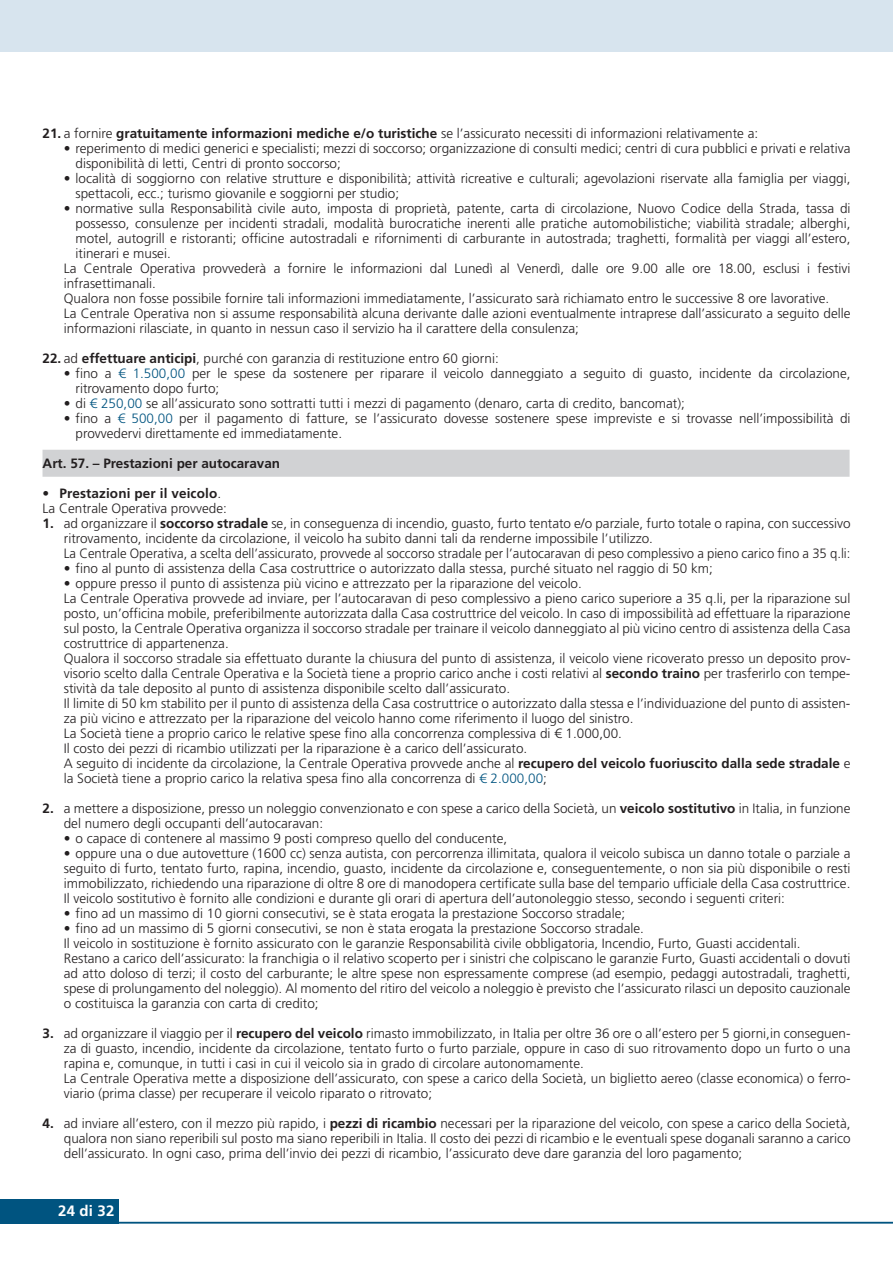
<style>
.page{position:relative;width:893px;height:1263px;background:#fff}
.page>*{position:absolute;margin:0;border:0;box-sizing:border-box;transform-origin:0 0}
.t1{font:700 15px "Frutiger LT Std";color:#fff}
.t2{font:300 13.5px/15px "Frutiger LT Std";color:#231f20}
.t3{font:700 13.5px "Frutiger LT Std";color:#231f20}
.s1{font-weight:700}
.s2{color:#005480}
.s3{font-weight:400}
</style>
<div class="page">
<hr style="left:0;top:1222px;width:893px;height:1px;background:#005480">
<div style="left:0;top:0;width:893px;height:52px;background:#d7e4ee"></div>
<div style="left:0;top:1199px;width:119px;height:24px;background:#005480"></div>
<div style="left:43px;top:450px;width:807px;height:27px;background:#d1d2d4"></div>
<p class="t2" style="left:43px;top:126px;width:717px"><span class="s1">21.</span> a fornire <span class="s1">gratuitamente informazioni mediche e/o turistiche</span> se l’assicurato necessiti di informazioni relativamente a:</p>
<p class="t2" style="left:76px;top:141px;width:776px;text-indent:-12px">• reperimento di medici generici e specialisti; mezzi di soccorso; organizzazione di consulti medici; centri di cura pubblici e privati e relativa disponibilità di letti, Centri di pronto soccorso;</p>
<p class="t2" style="left:76px;top:171px;width:776px;text-indent:-12px">• località di soggiorno con relative strutture e disponibilità; attività ricreative e culturali; agevolazioni riservate alla famiglia per viaggi, spettacoli, ecc.; turismo giovanile e soggiorni per studio;</p>
<p class="t2" style="left:64px;top:201px;width:788px">• normative sulla Responsabilità civile auto, imposta di proprietà, patente, carta di circolazione, Nuovo Codice della Strada, tassa di</p>
<p class="t2" style="left:76px;top:216px;width:776px">possesso, consulenze per incidenti stradali, modalità burocratiche inerenti alle pratiche automobilistiche; viabilità stradale; alberghi,</p>
<p class="t2" style="left:76px;top:231px;width:776px">motel, autogrill e ristoranti; officine autostradali e rifornimenti di carburante in autostrada; traghetti, formalità per viaggi all’estero,</p>
<p class="t2" style="left:76px;top:246px;width:97px">itinerari e musei.</p>
<p class="t2" style="left:64px;top:261px;width:788px">La Centrale Operativa provvederà a fornire le informazioni dal Lunedì al Venerdì, dalle ore 9.00 alle ore 18.00, esclusi i festivi</p>
<p class="t2" style="left:64px;top:276px;width:94px">infrasettimanali.</p>
<p class="t2" style="left:64px;top:291px;width:767px">Qualora non fosse possibile fornire tali informazioni immediatamente, l’assicurato sarà richiamato entro le successive 8 ore lavorative.</p>
<p class="t2" style="left:64px;top:306px;width:788px">La Centrale Operativa non si assume responsabilità alcuna derivante dalle azioni eventualmente intraprese dall’assicurato a seguito delle</p>
<p class="t2" style="left:64px;top:321px;width:517px">informazioni rilasciate, in quanto in nessun caso il servizio ha il carattere della consulenza;</p>
<p class="t2" style="left:43px;top:351px;width:458px"><span class="s1">22.</span> ad <span class="s1">effettuare anticipi</span>, purché con garanzia di restituzione entro 60 giorni:</p>
<p class="t2" style="left:76px;top:366px;width:776px;text-indent:-12px">• fino a <span class="s2">€ 1.500,00</span> per le spese da sostenere per riparare il veicolo danneggiato a seguito di guasto, incidente da circolazione, ritrovamento dopo furto;</p>
<p class="t2" style="left:64px;top:396px;width:623px">• di <span class="s2">€ 250,00</span> se all’assicurato sono sottratti tutti i mezzi di pagamento (denaro, carta di credito, bancomat);</p>
<p class="t2" style="left:76px;top:411px;width:776px;text-indent:-12px">• fino a <span class="s2">€ 500,00</span> per il pagamento di fatture, se l’assicurato dovesse sostenere spese impreviste e si trovasse nell’impossibilità di provvedervi direttamente ed immediatamente.</p>
<p class="t3" style="left:43px;top:455px;width:239px">Art. 57. – Prestazioni per autocaravan</p>
<p class="t2" style="left:43px;top:486px;width:186px"><span class="s3">•</span> <span class="s1">Prestazioni per il veicolo</span>.<br>La Centrale Operativa provvede:</p>
<p class="t2" style="left:64px;top:516px;width:788px;text-indent:-21px"><span class="s1">1.</span> ad organizzare il <span class="s1">soccorso stradale</span> se, in conseguenza di incendio, guasto, furto tentato e/o parziale, furto totale o rapina, con successivo ritrovamento, incidente da circolazione, il veicolo ha subito danni tali da renderne impossibile l’utilizzo.<br>La Centrale Operativa, a scelta dell’assicurato, provvede al soccorso stradale per l’autocaravan di peso complessivo a pieno carico fino a 35 q.li:</p>
<p class="t2" style="left:64px;top:561px;width:651px">• fino al punto di assistenza della Casa costruttrice o autorizzato dalla stessa, purché situato nel raggio di 50 km;</p>
<p class="t2" style="left:64px;top:576px;width:788px">• oppure presso il punto di assistenza più vicino e attrezzato per la riparazione del veicolo.<br>La Centrale Operativa provvede ad inviare, per l’autocaravan di peso complessivo a pieno carico superiore a 35 q.li, per la riparazione sul posto, un’officina mobile, preferibilmente autorizzata dalla Casa costruttrice del veicolo. In caso di impossibilità ad effettuare la riparazione sul posto, la Centrale Operativa organizza il soccorso stradale per trainare il veicolo danneggiato al più vicino centro di assistenza della Casa costruttrice di appartenenza.<br>Qualora il soccorso stradale sia effettuato durante la chiusura del punto di assistenza, il veicolo viene ricoverato presso un deposito prov&shy;visorio scelto dalla Centrale Operativa e la Società tiene a proprio carico anche i costi relativi al <span class="s1">secondo traino</span> per trasferirlo con tempe&shy;stività da tale deposito al punto di assistenza disponibile scelto dall’assicurato.<br>Il limite di 50 km stabilito per il punto di assistenza della Casa costruttrice o autorizzato dalla stessa e l’individuazione del punto di assisten&shy;za più vicino e attrezzato per la riparazione del veicolo hanno come riferimento il luogo del sinistro.<br>La Società tiene a proprio carico le relative spese fino alla concorrenza complessiva di € 1.000,00.<br>Il costo dei pezzi di ricambio utilizzati per la riparazione è a carico dell’assicurato.<br>A seguito di incidente da circolazione, la Centrale Operativa provvede anche al <span class="s1">recupero del veicolo fuoriuscito dalla sede stradale</span> e la Società tiene a proprio carico la relativa spesa fino alla concorrenza di <span class="s2">€ 2.000,00</span>;</p>
<p class="t2" style="left:64px;top:801px;width:788px;text-indent:-21px"><span class="s1">2.</span> a mettere a disposizione, presso un noleggio convenzionato e con spese a carico della Società, un <span class="s1">veicolo sostitutivo</span> in Italia, in funzione del numero degli occupanti dell’autocaravan:</p>
<p class="t2" style="left:64px;top:831px;width:445px">• o capace di contenere al massimo 9 posti compreso quello del conducente,</p>
<p class="t2" style="left:64px;top:846px;width:788px;text-align:justify">• oppure una o due autovetture (1600 cc) senza autista, con percorrenza illimitata, qualora il veicolo subisca un danno totale o parziale a seguito di furto, tentato furto, rapina, incendio, guasto, incidente da circolazione e, conseguentemente, o non sia più disponibile o resti immobilizzato, richiedendo una riparazione di oltre 8 ore di manodopera certificate sulla base del tempario ufficiale della Casa costruttrice.<br>Il veicolo sostitutivo è fornito alle condizioni e durante gli orari di apertura dell’autonoleggio stesso, secondo i seguenti criteri:</p>
<p class="t2" style="left:64px;top:906px;width:563px">• fino ad un massimo di 10 giorni consecutivi, se è stata erogata la prestazione Soccorso stradale;</p>
<p class="t2" style="left:64px;top:921px;width:788px">• fino ad un massimo di 5 giorni consecutivi, se non è stata erogata la prestazione Soccorso stradale.<br>Il veicolo in sostituzione è fornito assicurato con le garanzie Responsabilità civile obbligatoria, Incendio, Furto, Guasti accidentali.<br>Restano a carico dell’assicurato: la franchigia o il relativo scoperto per i sinistri che colpiscano le garanzie Furto, Guasti accidentali o dovuti ad atto doloso di terzi; il costo del carburante; le altre spese non espressamente comprese (ad esempio, pedaggi autostradali, traghetti, spese di prolungamento del noleggio). Al momento del ritiro del veicolo a noleggio è previsto che l’assicurato rilasci un deposito cauzionale o costituisca la garanzia con carta di credito;</p>
<p class="t2" style="left:64px;top:1026px;width:788px;text-indent:-21px"><span class="s1">3.</span> ad organizzare il viaggio per il <span class="s1">recupero del veicolo</span> rimasto immobilizzato, in Italia per oltre 36 ore o all’estero per 5 giorni,in conseguen&shy;za di guasto, incendio, incidente da circolazione, tentato furto o furto parziale, oppure in caso di suo ritrovamento dopo un furto o una rapina e, comunque, in tutti i casi in cui il veicolo sia in grado di circolare autonomamente.<br>La Centrale Operativa mette a disposizione dell’assicurato, con spese a carico della Società, un biglietto aereo (classe economica) o ferro&shy;viario (prima classe) per recuperare il veicolo riparato o ritrovato;</p>
<p class="t2" style="left:64px;top:1116px;width:788px;text-align:justify;text-indent:-21px"><span class="s1">4.</span> ad inviare all’estero, con il mezzo più rapido, i <span class="s1">pezzi di ricambio</span> necessari per la riparazione del veicolo, con spese a carico della Società, qualora non siano reperibili sul posto ma siano reperibili in Italia. Il costo dei pezzi di ricambio e le eventuali spese doganali saranno a carico dell’assicurato. In ogni caso, prima dell’invio dei pezzi di ricambio, l’assicurato deve dare garanzia del loro pagamento;</p>
<p class="t1" style="left:58px;top:1202px;width:58px">24 di 32</p>
</div>
